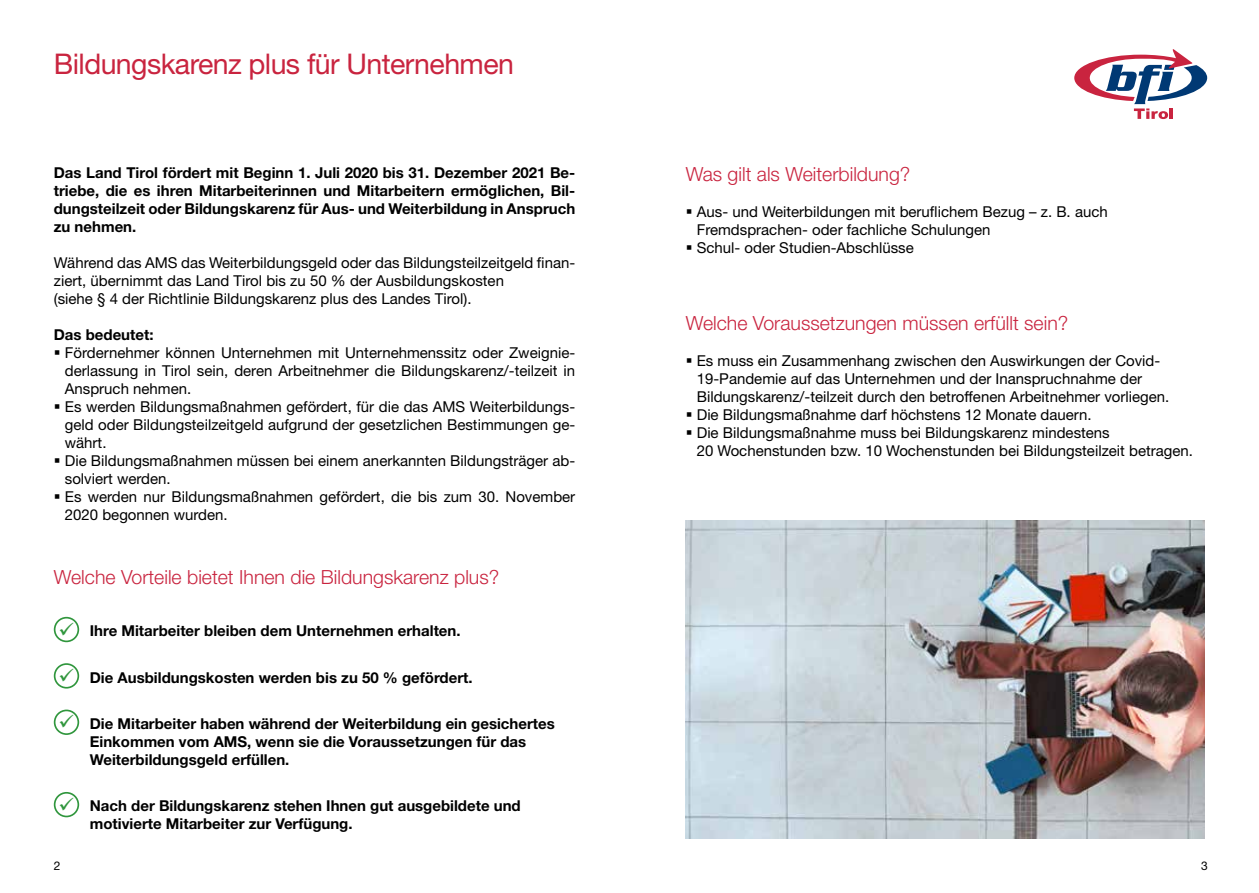
<style>
.page{position:relative;width:1259px;height:893px;background:#fff}
.page>*{position:absolute;margin:0;border:0;box-sizing:border-box;transform-origin:0 0}
.t1{font:28.5px "Helvetica Neue LT Std";letter-spacing:-.02em;color:#c9243f}
.t2{font:300 19.5px "Helvetica Neue LT Std";color:#c9243f}
.t3{font:15px/18px "Helvetica Neue LT Std";color:#000}
.t4{font:700 15px/18px "Helvetica Neue LT Std";color:#000}
.t5{font:12px "Helvetica Neue LT Std";color:#000}
.s1{color:#30963d}
</style>
<div class="page">
<div style="left:54px;top:617px;width:25px;height:25px;border:2px solid #30963d;border-radius:50%"></div>
<div style="left:54px;top:663px;width:25px;height:26px;border:2px solid #30963d;border-radius:50%"></div>
<div style="left:54px;top:710px;width:25px;height:25px;border:2px solid #30963d;border-radius:50%"></div>
<div style="left:54px;top:792px;width:25px;height:25px;border:2px solid #30963d;border-radius:50%"></div>
<svg style="left:1074px;top:49px;width:133px;height:70px"></svg>
<hr style="left:1169px;top:108px;width:4px;height:11px;background:#c9243f">
<img style="left:686px;top:521px;width:519px;height:318px">
<h1 class="t1" style="left:54px;top:47px;width:461px">Bildungskarenz plus für Unternehmen</h1>
<p class="t4" style="left:54px;top:163px;width:523px;text-align:justify">Das Land Tirol fördert mit Beginn 1. Juli 2020 bis 31. Dezember 2021 Be&shy;triebe, die es ihren Mitarbeiterinnen und Mitarbeitern ermöglichen, Bil&shy;dungsteilzeit oder Bildungskarenz für Aus- und Weiterbildung in Anspruch zu nehmen.</p>
<p class="t3" style="left:54px;top:253px;width:523px">Während das AMS das Weiterbildungsgeld oder das Bildungsteilzeitgeld finan&shy;ziert, übernimmt das Land Tirol bis zu 50 % der Ausbildungskosten<br>(siehe § 4 der Richtlinie Bildungskarenz plus des Landes Tirol).</p>
<p class="t4" style="left:54px;top:325px;width:101px">Das bedeutet:</p>
<p class="t3" style="left:65px;top:343px;width:512px;text-align:justify;text-indent:-11px">▪ Fördernehmer können Unternehmen mit Unternehmenssitz oder Zweignie&shy;derlassung in Tirol sein, deren Arbeitnehmer die Bildungskarenz/-teilzeit in Anspruch nehmen.</p>
<p class="t3" style="left:65px;top:397px;width:512px;text-align:justify;text-indent:-11px">▪ Es werden Bildungsmaßnahmen gefördert, für die das AMS Weiterbildungs&shy;geld oder Bildungsteilzeitgeld aufgrund der gesetzlichen Bestimmungen ge&shy;währt.</p>
<p class="t3" style="left:65px;top:451px;width:512px;text-indent:-11px">▪ Die Bildungsmaßnahmen müssen bei einem anerkannten Bildungsträger ab&shy;solviert werden.</p>
<p class="t3" style="left:65px;top:487px;width:512px;text-indent:-11px">▪ Es werden nur Bildungsmaßnahmen gefördert, die bis zum 30. November<br>2020 begonnen wurden.</p>
<h2 class="t2" style="left:54px;top:566px;width:447px">Welche Vorteile bietet Ihnen die Bildungskarenz plus?</h2>
<p class="t4" style="left:59px;top:621px;width:403px"><span class="s1">✓</span> Ihre Mitarbeiter bleiben dem Unternehmen erhalten.</p>
<p class="t4" style="left:59px;top:668px;width:415px"><span class="s1">✓</span> Die Ausbildungskosten werden bis zu 50 % gefördert.</p>
<p class="t4" style="left:90px;top:714px;width:466px;text-indent:-31px"><span class="s1">✓</span> Die Mitarbeiter haben während der Weiterbildung ein gesichertes<br>Einkommen vom AMS, wenn sie die Voraussetzungen für das<br>Weiterbildungsgeld erfüllen.</p>
<p class="t4" style="left:90px;top:797px;width:432px;text-indent:-31px"><span class="s1">✓</span> Nach der Bildungskarenz stehen Ihnen gut ausgebildete und motivierte Mitarbeiter zur Verfügung.</p>
<h2 class="t2" style="left:686px;top:162px;width:226px">Was gilt als Weiterbildung?</h2>
<p class="t3" style="left:697px;top:202px;width:412px;text-indent:-11px">▪ Aus- und Weiterbildungen mit beruflichem Bezug – z. B. auch<br>Fremdsprachen- oder fachliche Schulungen</p>
<p class="t3" style="left:686px;top:238px;width:230px">▪ Schul- oder Studien-Abschlüsse</p>
<h2 class="t2" style="left:686px;top:311px;width:384px">Welche Voraussetzungen müssen erfüllt sein?</h2>
<p class="t3" style="left:697px;top:352px;width:474px;text-indent:-11px">▪ Es muss ein Zusammenhang zwischen den Auswirkungen der Covid-<br>19-Pandemie auf das Unternehmen und der Inanspruchnahme der<br>Bildungskarenz/-teilzeit durch den betroffenen Arbeitnehmer vorliegen.</p>
<p class="t3" style="left:686px;top:406px;width:407px">▪ Die Bildungsmaßnahme darf höchstens 12 Monate dauern.</p>
<p class="t3" style="left:697px;top:424px;width:498px;text-indent:-11px">▪ Die Bildungsmaßnahme muss bei Bildungskarenz mindestens<br>20 Wochenstunden bzw. 10 Wochenstunden bei Bildungsteilzeit betragen.</p>
<p class="t5" style="left:54px;top:859px;width:8px">2</p>
<p class="t5" style="left:1201px;top:859px;width:8px">3</p>
</div>
